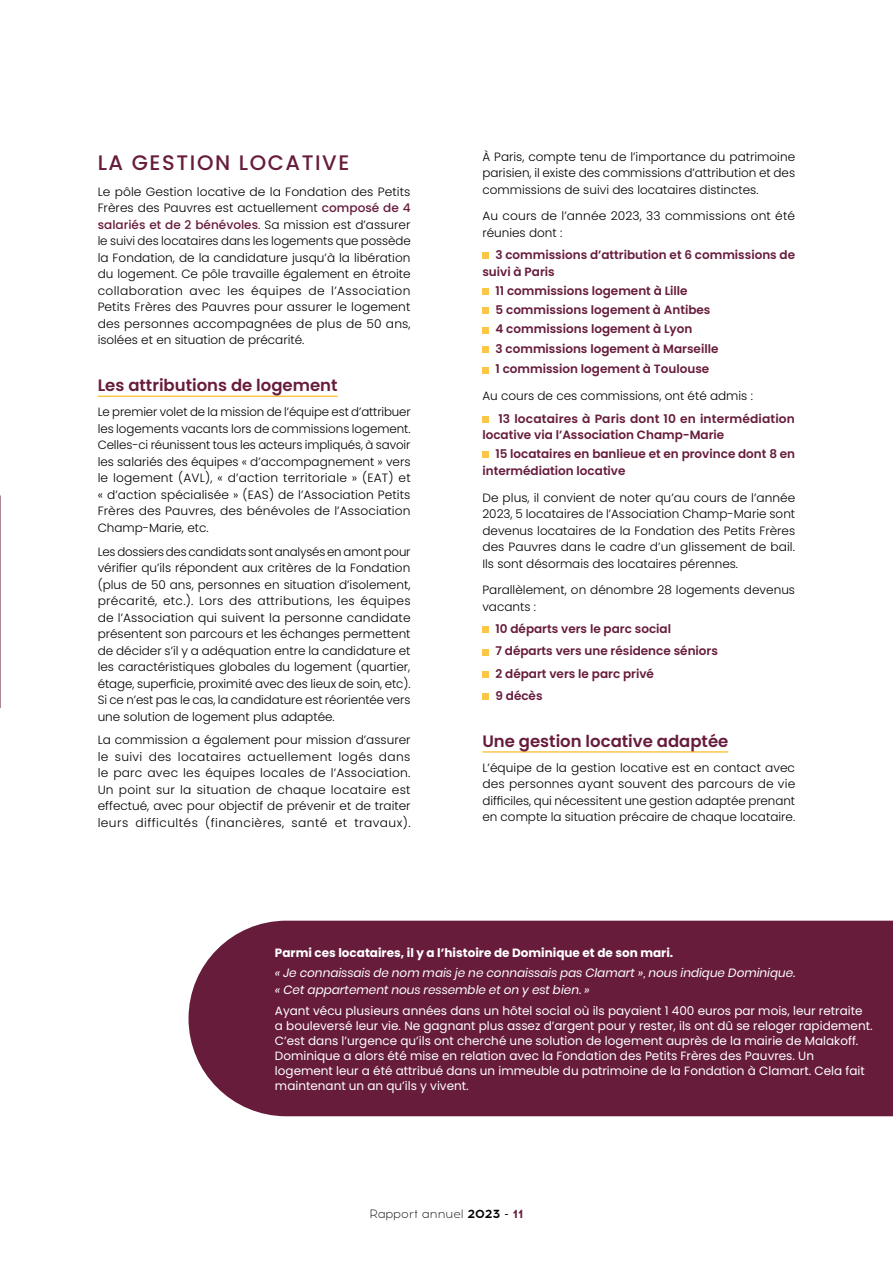
<style>
.page{position:relative;width:893px;height:1263px;background:#fff}
.page>*{position:absolute;margin:0;border:0;box-sizing:border-box;transform-origin:0 0}
.t1{font:500 21px "Poppins";letter-spacing:.075em;color:#671c3c}
.t2{font:600 16.5px "Poppins";color:#671c3c}
.t3{font:300 12px/16.5px "Poppins";color:#000;text-align:justify}
.t4{font:12px/15px "Poppins";color:#fff}
.t5{font:600 12px/16.5px "Poppins";color:#671c3c}
.t6{font:italic 12px/16.5px "Poppins";color:#fff}
.t7{font:700 12px "Poppins";color:#fff}
.t8{font:300 12px "Acrom";color:#000}
.s1{font-weight:500;color:#671c3c}
.s2{font-weight:700}
.s3{font-weight:700;color:#671c3c}
</style>
<div class="page">
<svg style="left:0;top:495px;width:1px;height:213px"></svg>
<hr style="left:98px;top:395px;width:240px;height:2px;background:#fcc749">
<hr style="left:482px;top:751px;width:246px;height:2px;background:#fcc749">
<div style="left:482px;top:253px;width:7px;height:6px;background:#fcc749"></div>
<div style="left:482px;top:288px;width:7px;height:7px;background:#fcc749"></div>
<div style="left:482px;top:308px;width:7px;height:6px;background:#fcc749"></div>
<div style="left:482px;top:327px;width:7px;height:6px;background:#fcc749"></div>
<div style="left:482px;top:346px;width:7px;height:7px;background:#fcc749"></div>
<div style="left:482px;top:367px;width:7px;height:6px;background:#fcc749"></div>
<div style="left:482px;top:416px;width:7px;height:6px;background:#fcc749"></div>
<div style="left:482px;top:452px;width:7px;height:6px;background:#fcc749"></div>
<div style="left:482px;top:626px;width:7px;height:7px;background:#fcc749"></div>
<div style="left:482px;top:649px;width:7px;height:6px;background:#fcc749"></div>
<div style="left:482px;top:671px;width:7px;height:6px;background:#fcc749"></div>
<div style="left:482px;top:693px;width:7px;height:7px;background:#fcc749"></div>
<div style="left:189px;top:921px;width:704px;height:195px;background:#671c3c"></div>
<h1 class="t1" style="left:98px;top:151px;width:253px">LA GESTION LOCATIVE</h1>
<p class="t3" style="left:98px;top:183px;width:315px">Le pôle Gestion locative de la Fondation des Petits Frères des Pauvres est actuellement <span class="s1">composé de 4 salariés et de 2 bénévoles</span>. Sa mission est d’assurer le suivi des locataires dans les logements que possède la Fondation, de la candidature jusqu’à la libération du logement. Ce pôle travaille également en étroite collaboration avec les équipes de l’Association Petits Frères des Pauvres pour assurer le logement des personnes accompagnées de plus de 50 ans, isolées et en situation de précarité.</p>
<h2 class="t2" style="left:98px;top:376px;width:241px">Les attributions de logement</h2>
<p class="t3" style="left:98px;top:404px;width:315px">Le premier volet de la mission de l’équipe est d’attribuer les logements vacants lors de commissions logement.<br>Celles-ci réunissent tous les acteurs impliqués, à savoir les salariés des équipes « d’accompagnement » vers le logement (AVL), « d’action territoriale » (EAT) et « d’action spécialisée » (EAS) de l’Association Petits Frères des Pauvres, des bénévoles de l’Association Champ-Marie, etc.</p>
<p class="t3" style="left:98px;top:543px;width:315px">Les dossiers des candidats sont analysés en amont pour vérifier qu’ils répondent aux critères de la Fondation (plus de 50 ans, personnes en situation d’isolement, précarité, etc.). Lors des attributions, les équipes de l’Association qui suivent la personne candidate présentent son parcours et les échanges permettent de décider s’il y a adéquation entre la candidature et les caractéristiques globales du logement (quartier, étage, superficie, proximité avec des lieux de soin, etc).<br>Si ce n’est pas le cas, la candidature est réorientée vers une solution de logement plus adaptée.</p>
<p class="t3" style="left:98px;top:732px;width:314px">La commission a également pour mission d’assurer le suivi des locataires actuellement logés dans le parc avec les équipes locales de l’Association.<br>Un point sur la situation de chaque locataire est effectué, avec pour objectif de prévenir et de traiter leurs difficultés (financières, santé et travaux).</p>
<p class="t3" style="left:482px;top:148px;width:314px">À Paris, compte tenu de l’importance du patrimoine parisien, il existe des commissions d’attribution et des commissions de suivi des locataires distinctes.</p>
<p class="t3" style="left:482px;top:208px;width:314px">Au cours de l’année 2023, 33 commissions ont été réunies dont :</p>
<p class="t5" style="left:482px;top:247px;width:314px;text-indent:13px">3 commissions d’attribution et 6 commissions de suivi à Paris</p>
<p class="t5" style="left:495px;top:281px;width:224px;line-height:19.2px">11 commissions logement à Lille<br>5 commissions logement à Antibes<br>4 commissions logement à Lyon<br>3 commissions logement à Marseille</p>
<p class="t5" style="left:495px;top:361px;width:215px">1 commission logement à Toulouse</p>
<p class="t3" style="left:482px;top:388px;width:272px">Au cours de ces commissions, ont été admis :</p>
<p class="t5" style="left:482px;top:410px;width:314px;text-indent:16px">13 locataires à Paris dont 10 en intermédiation locative via l’Association Champ-Marie</p>
<p class="t5" style="left:482px;top:446px;width:314px;text-indent:13px">15 locataires en banlieue et en province dont 8 en intermédiation locative</p>
<p class="t3" style="left:482px;top:489px;width:314px">De plus, il convient de noter qu’au cours de l’année 2023, 5 locataires de l’Association Champ-Marie sont devenus locataires de la Fondation des Petits Frères des Pauvres dans le cadre d’un glissement de bail.<br>Ils sont désormais des locataires pérennes.</p>
<p class="t3" style="left:482px;top:582px;width:314px">Parallèlement, on dénombre 28 logements devenus vacants :</p>
<p class="t5" style="left:495px;top:618px;width:224px;line-height:22.2px">10 départs vers le parc social<br>7 départs vers une résidence séniors<br>2 départ vers le parc privé<br>9 décès</p>
<h2 class="t2" style="left:482px;top:731px;width:247px">Une gestion locative adaptée</h2>
<p class="t3" style="left:482px;top:759px;width:314px">L’équipe de la gestion locative est en contact avec des personnes ayant souvent des parcours de vie difficiles, qui nécessitent une gestion adaptée prenant en compte la situation précaire de chaque locataire.</p>
<p class="t7" style="left:275px;top:945px;width:400px">Parmi ces locataires, il y a l’histoire de Dominique et de son mari.</p>
<p class="t6" style="left:275px;top:965px;width:522px">« Je connaissais de nom mais je ne connaissais pas Clamart », nous indique Dominique. « Cet appartement nous ressemble et on y est bien. »</p>
<p class="t4" style="left:275px;top:1003px;width:599px">Ayant vécu plusieurs années dans un hôtel social où ils payaient 1 400 euros par mois, leur retraite a bouleversé leur vie. Ne gagnant plus assez d’argent pour y rester, ils ont dû se reloger rapidement.<br>C’est dans l’urgence qu’ils ont cherché une solution de logement auprès de la mairie de Malakoff.<br>Dominique a alors été mise en relation avec la Fondation des Petits Frères des Pauvres. Un logement leur a été attribué dans un immeuble du patrimoine de la Fondation à Clamart. Cela fait maintenant un an qu’ils y vivent.</p>
<p class="t8" style="left:370px;top:1206px;width:155px">Rapport annuel <span class="s2">2023 -</span> <span class="s3">11</span></p>
</div>
